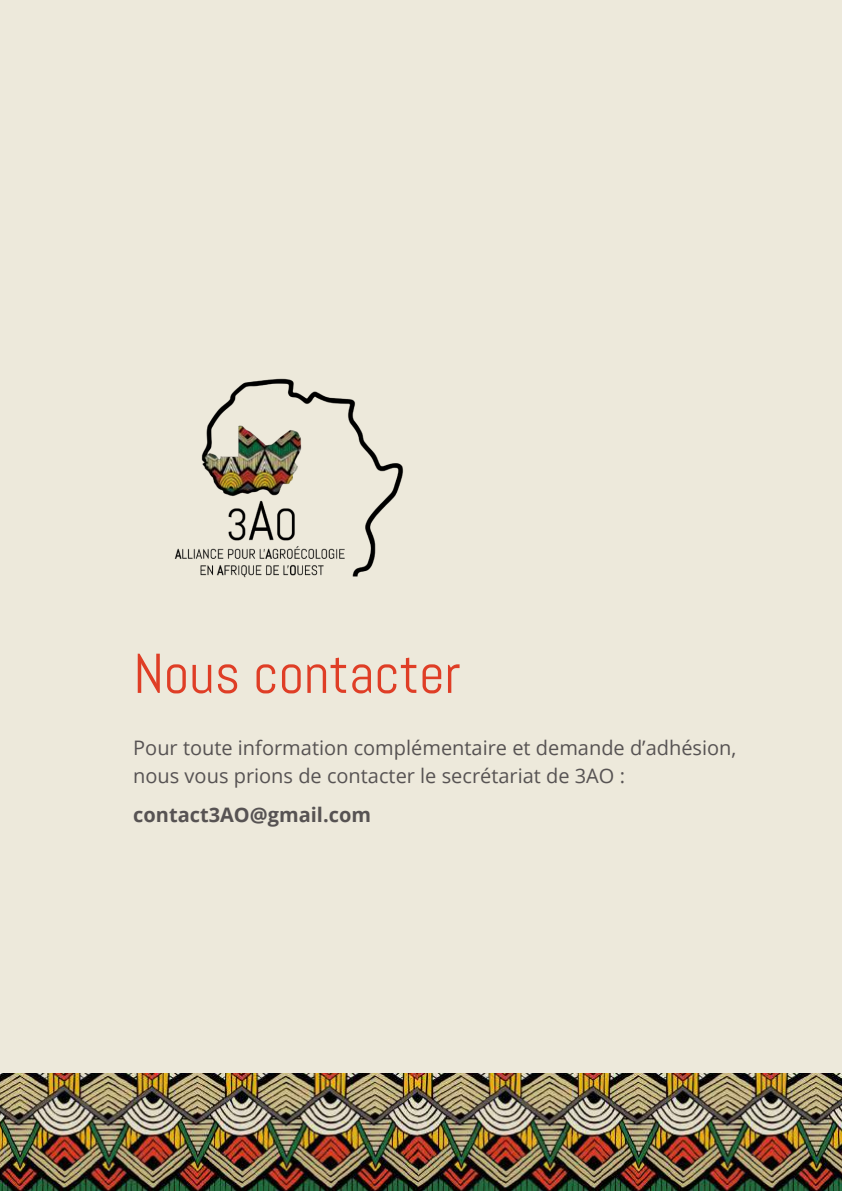
<style>
.page{position:relative;width:842px;height:1191px;background:#ede9db}
.page>*{position:absolute;margin:0;border:0;box-sizing:border-box;transform-origin:0 0}
.t1{font:56px "Abel";color:#df3e26}
.t2{font:20px/28px "Open Sans";color:#575353}
.t3{font:700 20px "Open Sans";color:#575353}
</style>
<div class="page">
<img style="left:0;top:1073px;width:842px;height:118px">
<img style="left:174px;top:378px;width:229px;height:200px">
<h1 class="t1" style="left:133px;top:638px;width:329px">Nous contacter</h1>
<p class="t2" style="left:133px;top:733px;width:605px">Pour toute information complémentaire et demande d’adhésion, nous vous prions de contacter le secrétariat de 3AO :</p>
<p class="t3" style="left:133px;top:801px;width:239px">contact3AO@gmail.com</p>
</div>
